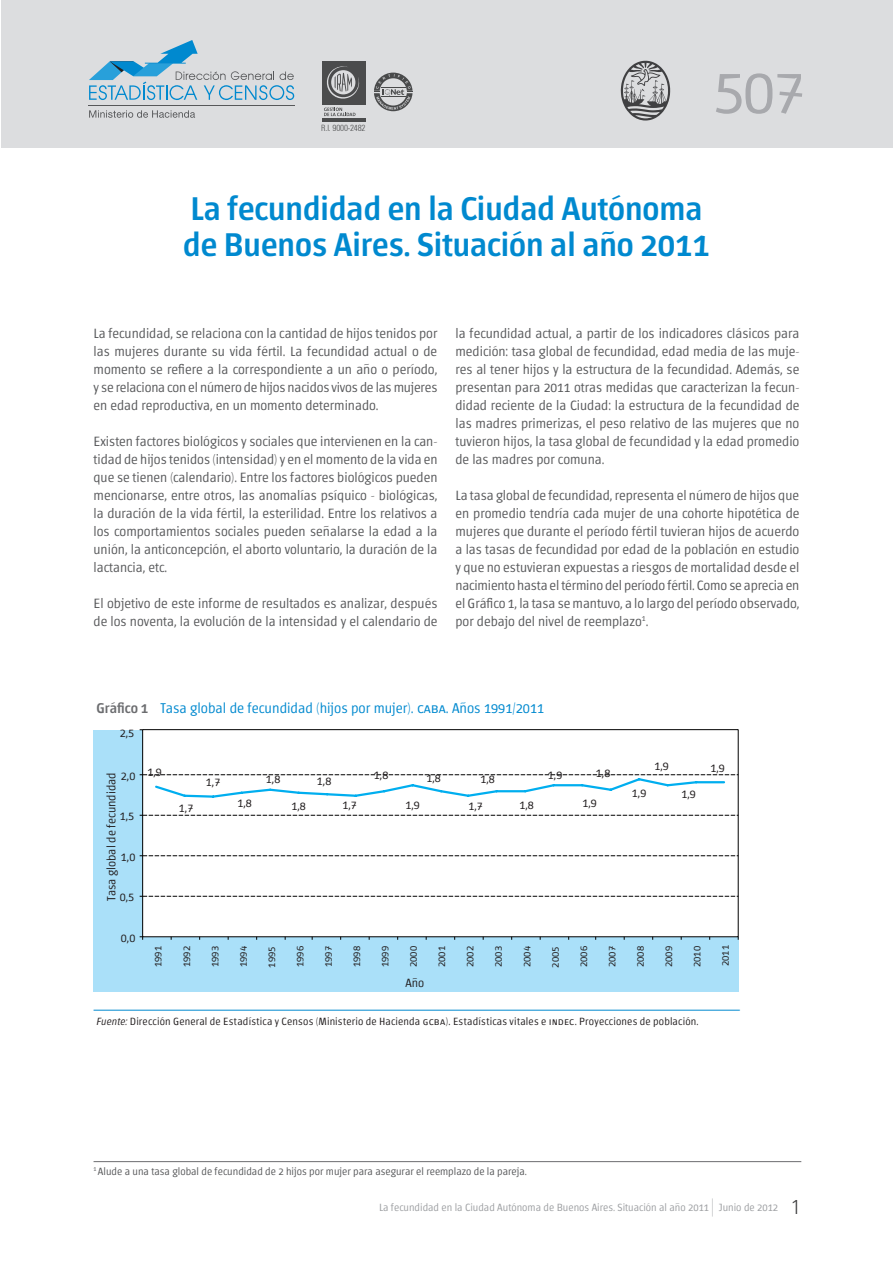
<style>
.page{position:relative;width:893px;height:1263px;background:#fff}
.page>*{position:absolute;margin:0;border:0;box-sizing:border-box;transform-origin:0 0}
.Tabulados{font:300 64.05px "Chaco";color:#a8a9ad}
.Título_portada{font:500 33px "Chaco";color:#0089cf}
.Titulos{font:300 14.25px "Chaco";color:#0089cf}
.Texto_general{font:300 13.5px/18px "Chaco";color:#57585a;text-align:justify}
.t1{font:300 12px "Chaco";color:#231f20}
.Fuentes{font:300 10.5px "Chaco";letter-spacing:.02em;color:#231f20}
.Fuentes-2{font:300 10.5px "Chaco";color:#231f20}
.Nota_al_pie{font:300 10.5px "Chaco";color:#57585a}
.t2{font:300 10.5px "Chaco";color:#9d9fa2}
.Titulos-2{font:300 condensed 8.7px "Zurich BT";letter-spacing:-.02em;color:#4b4c4d}
.s1{font-weight:500;color:#6c6d70}
.s2{font-style:italic}
.s3{font-size:21px}
.s4{font-family:"Zurich BT";font-size:19.5px;color:#3e3e3f}
</style>
<div class="page">
<div style="left:2px;top:0;width:891px;height:148px;background:#dcdddf"></div>
<svg style="left:374px;top:73px;width:39px;height:38px"></svg>
<hr style="left:88px;top:105px;width:207px;height:1px;background:#57585a">
<svg style="left:89px;top:110px;width:106px;height:8px"></svg>
<svg style="left:89px;top:40px;width:205px;height:60px"></svg>
<div style="left:322px;top:61px;width:44px;height:43px;background:#4b4c4d"></div>
<hr style="left:322px;top:119px;width:44px;height:3px;background:#4b4c4d">
<svg style="left:327px;top:66px;width:33px;height:33px"></svg>
<svg style="left:324px;top:108px;width:32px;height:8px"></svg>
<svg style="left:621px;top:61px;width:49px;height:60px"></svg>
<hr style="left:94px;top:1161px;width:707px;height:1px;background:#6c6d70">
<hr style="left:94px;top:1010px;width:705px;height:1px;background:#0089cf">
<div style="left:128px;top:937px;width:611px;height:54px;background:#aae0f9"></div>
<div style="left:94px;top:730px;width:49px;height:261px;background:#aae0f9"></div>
<svg style="left:140px;top:896px;width:597px;height:1px"></svg>
<svg style="left:140px;top:855px;width:597px;height:1px"></svg>
<svg style="left:140px;top:815px;width:597px;height:1px"></svg>
<svg style="left:140px;top:774px;width:597px;height:24px"></svg>
<div style="left:142px;top:729px;width:597px;height:208px;border:1px solid #000"></div>
<div style="left:740px;top:922px;width:119px;height:201px;background:#fff"></div>
<p class="Titulos-2" style="left:321px;top:123px;width:46px">R.I. 9000-2482</p>
<p class="Tabulados" style="left:713px;top:62px;width:94px">507</p>
<p class="Título_portada" style="left:191px;top:193px;width:513px">La fecundidad en la Ciudad Autónoma</p>
<p class="Título_portada" style="left:183px;top:229px;width:528px">de Buenos Aires. Situación al año 2011</p>
<p class="Texto_general" style="left:94px;top:325px;width:345px">La fecundidad, se relaciona con la cantidad de hijos tenidos por las mujeres durante su vida fértil. La fecundidad actual o de momento se refiere a la correspondiente a un año o período, y se relaciona con el número de hijos nacidos vivos de las mujeres en edad reproductiva, en un momento determinado.</p>
<p class="Texto_general" style="left:94px;top:433px;width:346px">Existen factores biológicos y sociales que intervienen en la can&shy;tidad de hijos tenidos (intensidad) y en el momento de la vida en que se tienen (calendario). Entre los factores biológicos pueden mencionarse, entre otros, las anomalías psíquico - biológicas, la duración de la vida fértil, la esterilidad. Entre los relativos a los comportamientos sociales pueden señalarse la edad a la unión, la anticoncepción, el aborto voluntario, la duración de la lactancia, etc.</p>
<p class="Texto_general" style="left:94px;top:595px;width:345px">El objetivo de este informe de resultados es analizar, después de los noventa, la evolución de la intensidad y el calendario de</p>
<p class="Texto_general" style="left:455px;top:325px;width:345px">la fecundidad actual, a partir de los indicadores clásicos para medición: tasa global de fecundidad, edad media de las muje&shy;res al tener hijos y la estructura de la fecundidad. Además, se presentan para 2011 otras medidas que caracterizan la fecun&shy;didad reciente de la Ciudad: la estructura de la fecundidad de las madres primerizas, el peso relativo de las mujeres que no tuvieron hijos, la tasa global de fecundidad y la edad promedio de las madres por comuna.</p>
<p class="Texto_general" style="left:455px;top:487px;width:346px">La tasa global de fecundidad, representa el número de hijos que en promedio tendría cada mujer de una cohorte hipotética de mujeres que durante el período fértil tuvieran hijos de acuerdo a las tasas de fecundidad por edad de la población en estudio y que no estuvieran expuestas a riesgos de mortalidad desde el nacimiento hasta el término del período fértil. Como se aprecia en el Gráfico 1, la tasa se mantuvo, a lo largo del período observado, por debajo del nivel de reemplazo<sup>1</sup>.</p>
<p class="Titulos" style="left:97px;top:701px;width:449px"><span class="s1">Gráfico 1</span> Tasa global de fecundidad (hijos por mujer). caba. Años 1991/2011</p>
<p class="t1" style="left:120px;top:727px;width:16px">2,5</p>
<p class="t1" style="left:121px;top:770px;width:16px">2,0</p>
<p class="t1" style="left:106px;top:901px;width:130px;rotate:-90deg">Tasa global de fecundidad</p>
<p class="t1" style="left:120px;top:810px;width:16px">1,5</p>
<p class="t1" style="left:121px;top:851px;width:16px">1,0</p>
<p class="t1" style="left:120px;top:891px;width:16px">0,5</p>
<p class="t1" style="left:121px;top:932px;width:16px">0,0</p>
<p class="t1" style="left:147px;top:766px;width:16px">1,9</p>
<p class="t1" style="left:179px;top:802px;width:16px">1,7</p>
<p class="t1" style="left:206px;top:776px;width:16px">1,7</p>
<p class="t1" style="left:237px;top:797px;width:16px">1,8</p>
<p class="t1" style="left:266px;top:773px;width:16px">1,8</p>
<p class="t1" style="left:291px;top:800px;width:16px">1,8</p>
<p class="t1" style="left:317px;top:775px;width:16px">1,8</p>
<p class="t1" style="left:342px;top:799px;width:16px">1,7</p>
<p class="t1" style="left:374px;top:769px;width:16px">1,8</p>
<p class="t1" style="left:426px;top:772px;width:16px">1,8</p>
<p class="t1" style="left:405px;top:799px;width:16px">1,9</p>
<p class="t1" style="left:480px;top:773px;width:16px">1,8</p>
<p class="t1" style="left:468px;top:800px;width:16px">1,7</p>
<p class="t1" style="left:519px;top:799px;width:16px">1,8</p>
<p class="t1" style="left:548px;top:769px;width:16px">1,9</p>
<p class="t1" style="left:596px;top:767px;width:16px">1,8</p>
<p class="t1" style="left:582px;top:797px;width:16px">1,9</p>
<p class="t1" style="left:632px;top:787px;width:16px">1,9</p>
<p class="t1" style="left:654px;top:760px;width:16px">1,9</p>
<p class="t1" style="left:681px;top:788px;width:16px">1,9</p>
<p class="t1" style="left:710px;top:762px;width:16px">1,9</p>
<p class="Fuentes-2" style="left:153px;top:967px;width:22px;rotate:-90deg">1991</p>
<p class="Fuentes-2" style="left:182px;top:967px;width:22px;rotate:-90deg">1992</p>
<p class="Fuentes-2" style="left:210px;top:967px;width:22px;rotate:-90deg">1993</p>
<p class="Fuentes-2" style="left:238px;top:967px;width:22px;rotate:-90deg">1994</p>
<p class="Fuentes-2" style="left:267px;top:967px;width:22px;rotate:-90deg">1995</p>
<p class="Fuentes-2" style="left:295px;top:967px;width:22px;rotate:-90deg">1996</p>
<p class="Fuentes-2" style="left:323px;top:967px;width:22px;rotate:-90deg">1997</p>
<p class="Fuentes-2" style="left:352px;top:967px;width:22px;rotate:-90deg">1998</p>
<p class="Fuentes-2" style="left:380px;top:967px;width:22px;rotate:-90deg">1999</p>
<p class="Fuentes-2" style="left:408px;top:967px;width:22px;rotate:-90deg">2000</p>
<p class="Fuentes-2" style="left:437px;top:967px;width:22px;rotate:-90deg">2001</p>
<p class="Fuentes-2" style="left:465px;top:967px;width:22px;rotate:-90deg">2002</p>
<p class="Fuentes-2" style="left:494px;top:967px;width:22px;rotate:-90deg">2003</p>
<p class="Fuentes-2" style="left:522px;top:967px;width:22px;rotate:-90deg">2004</p>
<p class="Fuentes-2" style="left:550px;top:967px;width:22px;rotate:-90deg">2005</p>
<p class="Fuentes-2" style="left:579px;top:967px;width:22px;rotate:-90deg">2006</p>
<p class="Fuentes-2" style="left:607px;top:967px;width:22px;rotate:-90deg">2007</p>
<p class="Fuentes-2" style="left:635px;top:967px;width:22px;rotate:-90deg">2008</p>
<p class="Fuentes-2" style="left:664px;top:967px;width:22px;rotate:-90deg">2009</p>
<p class="Fuentes-2" style="left:692px;top:967px;width:22px;rotate:-90deg">2010</p>
<p class="Fuentes-2" style="left:720px;top:966px;width:22px;rotate:-90deg">2011</p>
<p class="t1" style="left:405px;top:977px;width:20px">Año</p>
<p class="Fuentes" style="left:97px;top:1017px;width:604px"><span class="s2">Fuente:</span> Dirección General de Estadística y Censos (Ministerio de Hacienda gcba). Estadísticas vitales e indec. Proyecciones de población.</p>
<p class="Nota_al_pie" style="left:94px;top:1166px;width:435px"><sup>1</sup> Alude a una tasa global de fecundidad de 2 hijos por mujer para asegurar el reemplazo de la pareja.</p>
<p class="t2" style="left:379px;top:1202px;width:424px">La fecundidad en la Ciudad Autónoma de Buenos Aires. Situación al año 2011 <span class="s3">|</span> Junio de 2012 <span class="s4">1</span></p>
</div>
